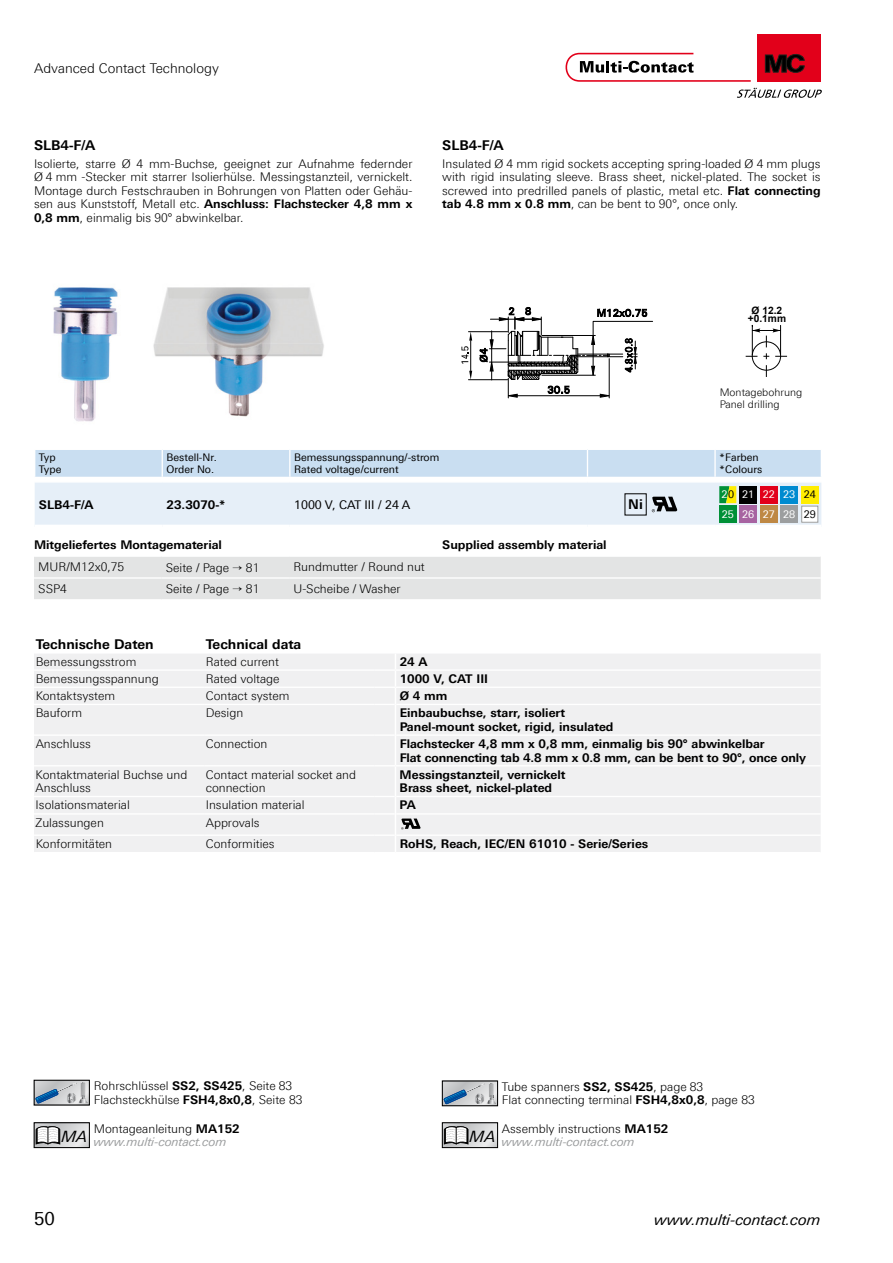
<style>
.page{position:relative;width:893px;height:1263px;background:#fff}
.page>*{position:absolute;margin:0;border:0;box-sizing:border-box;transform-origin:0 0}
.t1{font:18px "Linotype Univers 430";color:#000}
.t2{font:italic 15.6px "Linotype Univers 431";color:#000}
.t3{font:italic 15px "Linotype Univers 431";color:#000}
.t4{font:700 13.5px "Linotype Univers 630";color:#000}
.t5{font:300 13.5px "Linotype Univers 330";color:#000}
.t6{font:300 12px/13.5px "Linotype Univers 330";color:#000}
.t7{font:700 12px/13.5px "Linotype Univers 630";color:#000}
.t8{font:italic 12px "Linotype Univers 431";color:#9c9e9f}
.t9{font:12px "Linotype Univers 430";color:#000}
.t10{font:10.5px/12px "Linotype Univers 430";color:#000}
.t11{font:300 10.5px/12px "Linotype Univers 330";color:#000}
.t12{font:10.5px/19.5px "Linotype Univers 430";color:#fff}
.t13{font:700 10.2px/8.7px "Arial";color:#000;text-align:center}
.s1{font-family:"Linotype Univers 330";font-weight:300}
.s2{font-family:"Linotype Univers 630";font-weight:700}
.s3{color:#000}
</style>
<div class="page">
<div style="left:757px;top:34px;width:64px;height:48px;background:#e2001a"></div>
<svg style="left:565px;top:52px;width:257px;height:46px"></svg>
<img style="left:53px;top:287px;width:65px;height:135px">
<img style="left:153px;top:287px;width:171px;height:130px">
<div style="left:752px;top:342px;width:29px;height:28px;border:1px solid #000;border-radius:50%"></div>
<svg style="left:766px;top:365px;width:1px;height:12px"></svg>
<svg style="left:746px;top:325px;width:41px;height:34px"></svg>
<svg style="left:479px;top:307px;width:174px;height:91px"></svg>
<hr style="left:468px;top:331px;width:40px;height:1px;background:#000">
<hr style="left:468px;top:379px;width:40px;height:1px;background:#000">
<hr style="left:470px;top:341px;width:1px;height:30px;background:#000">
<svg style="left:469px;top:371px;width:3px;height:9px"></svg>
<svg style="left:461px;top:332px;width:11px;height:32px"></svg>
<svg style="left:35px;top:449px;width:786px;height:76px;background:#dbe8f2"></svg>
<div style="left:740px;top:486px;width:17px;height:17px;background:#000"></div>
<div style="left:760px;top:486px;width:17px;height:17px;background:#e2001a"></div>
<div style="left:781px;top:486px;width:17px;height:17px;background:#008bd0"></div>
<div style="left:801px;top:486px;width:17px;height:17px;background:#ffed00"></div>
<div style="left:719px;top:506px;width:17px;height:17px;background:#009037"></div>
<div style="left:740px;top:506px;width:17px;height:17px;background:#a763a1"></div>
<div style="left:760px;top:506px;width:17px;height:17px;background:#be8844"></div>
<div style="left:781px;top:506px;width:17px;height:17px;background:#9c9e9f"></div>
<div style="left:802px;top:506px;width:16px;height:16px;background:#fff"></div>
<div style="left:801px;top:506px;width:17px;height:17px;border:1px solid #9c9e9f"></div>
<div style="left:34px;top:654px;width:787px;height:198px;background:#f0f0f1"></div>
<hr style="left:34px;top:704px;width:170px;height:1px;background:#fff">
<hr style="left:204px;top:704px;width:170px;height:1px;background:#fff">
<hr style="left:396px;top:704px;width:425px;height:1px;background:#fff">
<hr style="left:34px;top:734px;width:170px;height:2px;background:#fff">
<hr style="left:204px;top:734px;width:170px;height:2px;background:#fff">
<hr style="left:374px;top:734px;width:21px;height:2px;background:#fff">
<hr style="left:396px;top:734px;width:425px;height:2px;background:#fff">
<hr style="left:34px;top:796px;width:170px;height:1px;background:#fff">
<hr style="left:204px;top:796px;width:170px;height:1px;background:#fff">
<hr style="left:396px;top:796px;width:425px;height:1px;background:#fff">
<hr style="left:34px;top:813px;width:170px;height:2px;background:#fff">
<hr style="left:204px;top:813px;width:170px;height:2px;background:#fff">
<hr style="left:396px;top:813px;width:425px;height:2px;background:#fff">
<hr style="left:34px;top:834px;width:170px;height:2px;background:#fff">
<hr style="left:204px;top:834px;width:170px;height:2px;background:#fff">
<hr style="left:396px;top:834px;width:425px;height:2px;background:#fff">
<hr style="left:395px;top:704px;width:1px;height:31px;background:#fff">
<hr style="left:395px;top:735px;width:1px;height:30px;background:#fff">
<hr style="left:395px;top:766px;width:1px;height:30px;background:#fff">
<hr style="left:34px;top:669px;width:170px;height:2px;background:#fff">
<hr style="left:204px;top:669px;width:170px;height:2px;background:#fff">
<hr style="left:395px;top:669px;width:426px;height:2px;background:#fff">
<hr style="left:34px;top:687px;width:170px;height:1px;background:#fff">
<hr style="left:204px;top:687px;width:170px;height:1px;background:#fff">
<svg style="left:374px;top:654px;width:22px;height:51px"></svg>
<hr style="left:395px;top:687px;width:426px;height:1px;background:#fff">
<hr style="left:34px;top:765px;width:170px;height:1px;background:#fff">
<hr style="left:204px;top:765px;width:170px;height:1px;background:#fff">
<svg style="left:374px;top:765px;width:21px;height:1px"></svg>
<hr style="left:395px;top:765px;width:426px;height:1px;background:#fff">
<svg style="left:374px;top:796px;width:47px;height:56px"></svg>
<svg style="left:36px;top:1125px;width:51px;height:21px"></svg>
<div style="left:34px;top:1123px;width:55px;height:25px;border:1px solid #000"></div>
<svg style="left:36px;top:1082px;width:51px;height:21px"></svg>
<div style="left:34px;top:1080px;width:55px;height:25px;border:1px solid #000"></div>
<svg style="left:444px;top:1125px;width:52px;height:21px"></svg>
<div style="left:442px;top:1123px;width:56px;height:25px;border:1px solid #000"></div>
<svg style="left:444px;top:1083px;width:52px;height:21px"></svg>
<div style="left:442px;top:1081px;width:56px;height:25px;border:1px solid #000"></div>
<div style="left:34px;top:557px;width:787px;height:42px;background:#e3e4e4"></div>
<p class="t5" style="left:34px;top:60px;width:186px">Advanced Contact Technology</p>
<p class="t4" style="left:34px;top:137px;width:63px">SLB4-F/A</p>
<p class="t6" style="left:34px;top:157px;width:380px;text-align:justify">Isolierte, starre Ø 4 mm-Buchse, geeignet zur Aufnahme federnder Ø 4 mm -Stecker mit starrer Isolierhülse. Messingstanzteil, vernickelt.<br>Montage durch Festschrauben in Bohrungen von Platten oder Gehäu-</p>
<p class="t7" style="left:34px;top:197px;width:380px"><span class="s1">sen aus Kunststoff, Metall etc.</span> Anschluss: Flachstecker 4,8 mm x</p>
<p class="t6" style="left:34px;top:211px;width:211px"><span class="s2">0,8 mm</span>, einmalig bis 90° abwinkelbar.</p>
<p class="t4" style="left:442px;top:137px;width:63px">SLB4-F/A</p>
<p class="t6" style="left:442px;top:157px;width:380px;text-align:justify">Insulated Ø 4 mm rigid sockets accepting spring-loaded Ø 4 mm plugs with rigid insulating sleeve. Brass sheet, nickel-plated. The socket is screwed into predrilled panels of plastic, metal etc. <span class="s2">Flat connecting tab 4.8 mm x 0.8 mm</span>, can be bent to 90°, once only.</p>
<p class="t13" style="left:748px;top:306px;width:40px">Ø 12.2 +0.1mm</p>
<p class="t11" style="left:720px;top:386px;width:84px">Montagebohrung<br>Panel drilling</p>
<p class="t10" style="left:39px;top:451px;width:24px">Typ<br>Type</p>
<p class="t10" style="left:166px;top:451px;width:52px">Bestell-Nr.<br>Order No.</p>
<p class="t10" style="left:294px;top:451px;width:147px">Bemessungsspannung/-strom<br>Rated voltage/current</p>
<p class="t10" style="left:719px;top:451px;width:45px">*Farben *Colours</p>
<p class="t7" style="left:39px;top:498px;width:56px">SLB4-F/A</p>
<p class="t7" style="left:167px;top:498px;width:60px">23.3070-*</p>
<p class="t9" style="left:294px;top:498px;width:118px">1000 V, CAT III / 24 A</p>
<p class="t4" style="left:628px;top:496px;width:16px">Ni</p>
<p class="t12" style="left:721px;top:485px;width:96px">2<span class="s3">0</span> 21 22 23 <span class="s3">24<br></span>25 26 27 28 <span class="s3">29</span></p>
<p class="t7" style="left:34px;top:538px;width:189px">Mitgeliefertes Montagematerial</p>
<p class="t7" style="left:442px;top:538px;width:166px">Supplied assembly material</p>
<p class="t6" style="left:38px;top:560px;width:88px">MUR/M12x0,75</p>
<p class="t6" style="left:166px;top:560px;width:65px">Seite / Page</p>
<p class="t6" style="left:246px;top:560px;width:15px">81</p>
<p class="t6" style="left:293px;top:560px;width:133px">Rundmutter / Round nut</p>
<p class="t6" style="left:38px;top:582px;width:30px">SSP4</p>
<p class="t6" style="left:166px;top:582px;width:65px">Seite / Page</p>
<p class="t6" style="left:246px;top:582px;width:15px">81</p>
<p class="t6" style="left:293px;top:582px;width:109px">U-Scheibe / Washer</p>
<p class="t4" style="left:36px;top:636px;width:120px">Technische Daten</p>
<p class="t4" style="left:206px;top:636px;width:97px">Technical data</p>
<p class="t6" style="left:36px;top:655px;width:102px">Bemessungsstrom</p>
<p class="t6" style="left:206px;top:655px;width:75px">Rated current</p>
<p class="t7" style="left:400px;top:655px;width:29px">24 A</p>
<p class="t6" style="left:36px;top:672px;width:125px">Bemessungsspannung</p>
<p class="t6" style="left:206px;top:672px;width:75px">Rated voltage</p>
<p class="t7" style="left:400px;top:672px;width:90px">1000 V, CAT III</p>
<p class="t6" style="left:36px;top:689px;width:81px">Kontaktsystem</p>
<p class="t6" style="left:206px;top:689px;width:85px">Contact system</p>
<p class="t7" style="left:400px;top:689px;width:49px">Ø 4 mm</p>
<p class="t6" style="left:36px;top:706px;width:48px">Bauform</p>
<p class="t6" style="left:206px;top:706px;width:39px">Design</p>
<p class="t7" style="left:400px;top:706px;width:215px">Einbaubuchse, starr, isoliert<br>Panel-mount socket, rigid, insulated</p>
<p class="t6" style="left:36px;top:737px;width:57px">Anschluss</p>
<p class="t6" style="left:206px;top:737px;width:63px">Connection</p>
<p class="t7" style="left:400px;top:737px;width:408px">Flachstecker 4,8 mm x 0,8 mm, einmalig bis 90° abwinkelbar<br>Flat connencting tab 4.8 mm x 0.8 mm, can be bent to 90°, once only</p>
<p class="t6" style="left:36px;top:768px;width:153px">Kontaktmaterial Buchse und<br>Anschluss</p>
<p class="t6" style="left:206px;top:768px;width:152px">Contact material socket and connection</p>
<p class="t7" style="left:400px;top:768px;width:167px">Messingstanzteil, vernickelt<br>Brass sheet, nickel-plated</p>
<p class="t6" style="left:36px;top:798px;width:96px">Isolationsmaterial</p>
<p class="t6" style="left:206px;top:798px;width:100px">Insulation material</p>
<p class="t7" style="left:400px;top:798px;width:18px">PA</p>
<p class="t6" style="left:36px;top:816px;width:70px">Zulassungen</p>
<p class="t6" style="left:206px;top:816px;width:55px">Approvals</p>
<p class="t6" style="left:36px;top:837px;width:78px">Konformitäten</p>
<p class="t6" style="left:206px;top:837px;width:70px">Conformities</p>
<p class="t7" style="left:400px;top:837px;width:250px">RoHS, Reach, IEC/EN 61010 - Serie/Series</p>
<h2 class="t2" style="left:61px;top:1127px;width:28px">MA</h2>
<p class="t6" style="left:94px;top:1079px;width:210px">Rohrschlüssel <span class="s2">SS2, SS425</span>, Seite 83<br>Flachsteckhülse <span class="s2">FSH4,8x0,8</span>, Seite 83</p>
<p class="t6" style="left:94px;top:1122px;width:148px">Montageanleitung <span class="s2">MA152</span></p>
<p class="t8" style="left:94px;top:1135px;width:134px">www.multi-contact.com</p>
<p class="t6" style="left:502px;top:1080px;width:254px">Tube spanners <span class="s2">SS2, SS425</span>, page 83<br>Flat connecting terminal <span class="s2">FSH4,8x0,8</span>, page 83</p>
<p class="t6" style="left:502px;top:1122px;width:168px">Assembly instructions <span class="s2">MA152</span></p>
<p class="t8" style="left:502px;top:1135px;width:134px">www.multi-contact.com</p>
<h2 class="t2" style="left:470px;top:1127px;width:28px">MA</h2>
<h1 class="t1" style="left:34px;top:1208px;width:22px">50</h1>
<p class="t3" style="left:654px;top:1211px;width:168px">www.multi-contact.com</p>
</div>
